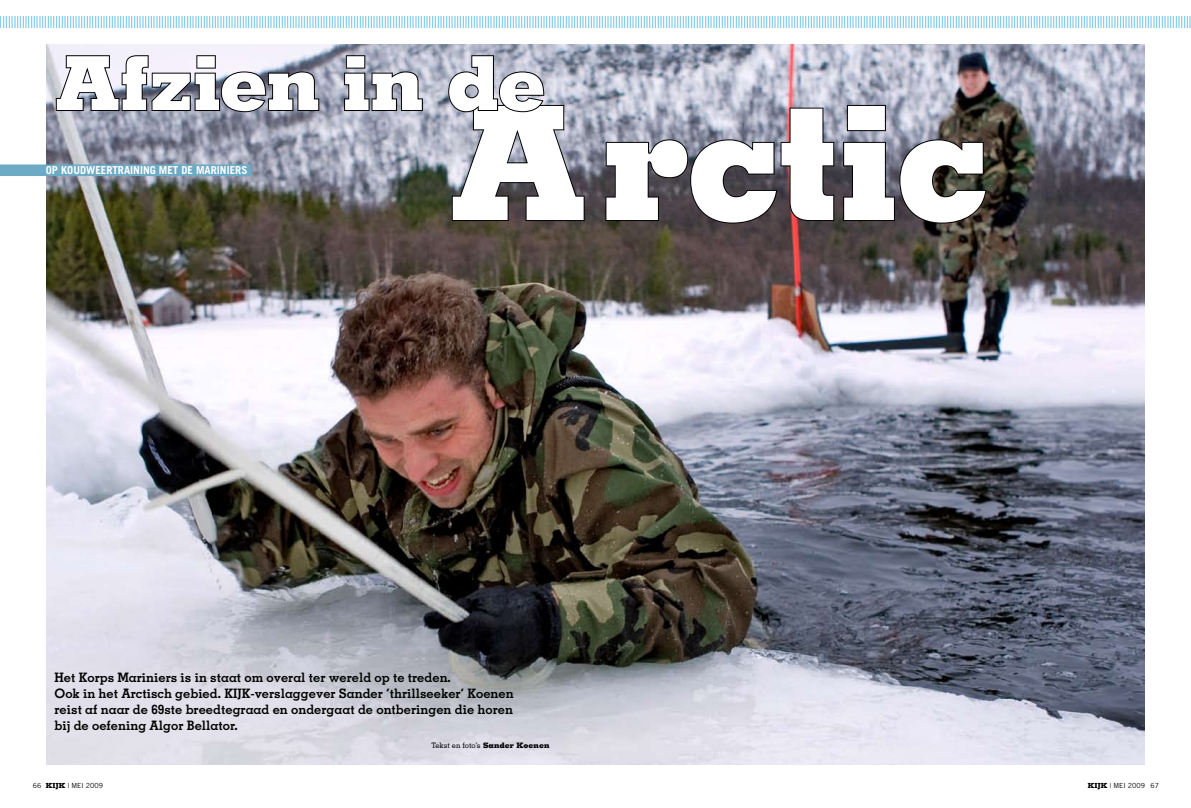
<style>
.page{position:relative;width:1191px;height:808px;background:#fff}
.page>*{position:absolute;margin:0;border:0;box-sizing:border-box;transform-origin:0 0}
.t1{font:800 158px "Memphis LT Std";letter-spacing:-.025em;color:#fff}
.t2{font:800 74.5px "Memphis LT Std";letter-spacing:-.03em;color:#fff}
.t3{font:700 13px/16px "Memphis LT Std";color:#000}
.t4{font:300 12px "Memphis LT Std";color:#0097d5}
.t5{font:700 11px "Trade Gothic LT Std";color:#fff}
.t6{font:500 7.5px "Memphis LT Std";color:#000}
.t7{font:7px "Trade Gothic LT Std";color:#000}
.s1{font-weight:800}
.s2{font-family:"Memphis LT Std";font-weight:800}
</style>
<div class="page">
<img style="left:46px;top:44px;width:1099px;height:720px">
<svg style="left:0;top:164px;width:251px;height:12px;background:#6faac3"></svg>
<svg style="left:604px;top:107px;width:231px;height:118px;background:#67636e"></svg>
<svg style="left:842px;top:104px;width:145px;height:121px;background:#5c5a5f"></svg>
<svg style="left:55px;top:54px;width:265px;height:59px"></svg>
<svg style="left:343px;top:54px;width:81px;height:58px;background:#8b8e9d"></svg>
<svg style="left:447px;top:54px;width:138px;height:168px;background:#878894"></svg>
<p class="t4" style="left:0;top:13px;width:1193px">||||||||||||||||||||||||||||||||||||||||||||||||||||||||||||||||||||||||||||||||||||||||||||||||||||||||||||||||||||||||||||||||||||||||||||||||||||||||||||||||||||||||||||||||||||||||||||||||||||||||||||||||||||||||||||||||||||||||||||||||||||||||||||||||||||||||||||||||||||||||||||||||||||||||||||||||||||||||||||||||||||||||||||||||||||||||||||||||||||||||||||||||||||||||||||||||||||||||||||||||||||||||||||||||||||||||||||</p>
<h2 class="t2" style="left:55px;top:35px;width:493px">Afzien in de</h2>
<h1 class="t1" style="left:448px;top:62px;width:544px">Arctic</h1>
<p class="t5" style="left:46px;top:164px;width:203px">OP KOUDWEERTRAINING MET DE MARINIERS</p>
<p class="t3" style="left:55px;top:669px;width:461px">Het Korps Mariniers is in staat om overal ter wereld op te treden.<br>Ook in het Arctisch gebied. KIJK-verslaggever Sander ‘thrillseeker’ Koenen reist af naar de 69ste breedtegraad en ondergaat de ontberingen die horen bij de oefening Algor Bellator.</p>
<p class="t6" style="left:431px;top:741px;width:120px">Tekst en foto’s <span class="s1">Sander Koenen</span></p>
<p class="t7" style="left:46px;top:781px;width:59px"><span class="s2">KIJK</span> | MEI 2009</p>
<p class="t7" style="left:33px;top:781px;width:10px">66</p>
<p class="t7" style="left:1150px;top:781px;width:10px">67</p>
<p class="t7" style="left:1087px;top:781px;width:59px"><span class="s2">KIJK</span> | MEI 2009</p>
</div>
